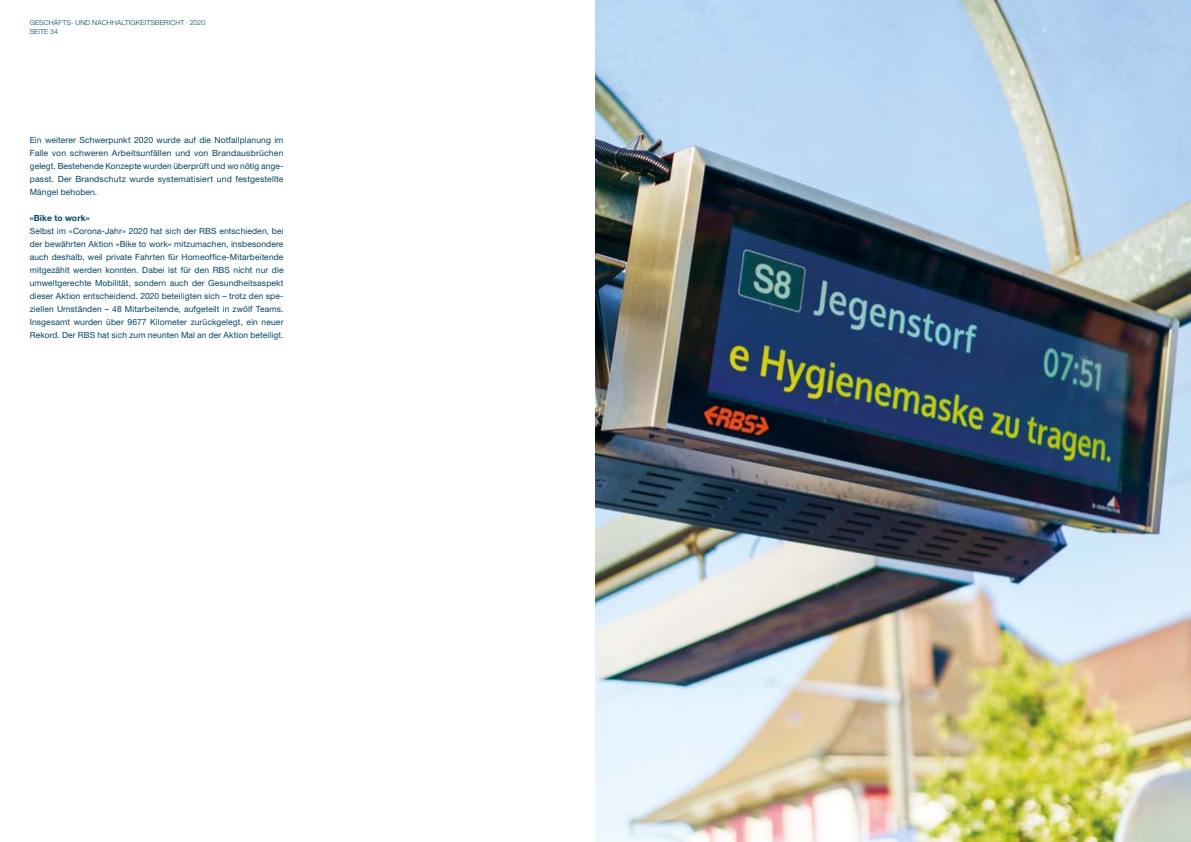
<style>
.page{position:relative;width:1191px;height:842px;background:#fff}
.page>*{position:absolute;margin:0;border:0;box-sizing:border-box;transform-origin:0 0}
.t1{font:8.5px/13px "Helvetica Neue LT Pro";letter-spacing:.015em;color:#004563;text-align:justify}
.t2{font:700 8.5px "Helvetica Neue LT Pro";letter-spacing:.015em;color:#004563}
.t3{font:300 7px/9px "Helvetica Neue LT Pro";letter-spacing:.015em;color:#004563}
</style>
<div class="page">
<img style="left:595px;top:0;width:596px;height:842px">
<p class="t3" style="left:30px;top:17px;width:177px">GESCHÄFTS- UND NACHHALTIGKEITSBERICHT ∙ 2020<br>SEITE 34</p>
<p class="t1" style="left:30px;top:133px;width:255px">Ein weiterer Schwerpunkt 2020 wurde auf die Notfallplanung im Falle von schweren Arbeitsunfällen und von Brandausbrüchen gelegt. Bestehende Konzepte wurden überprüft und wo nötig ange&shy;passt. Der Brandschutz wurde systematisiert und festgestellte Mängel behoben.</p>
<p class="t2" style="left:30px;top:213px;width:61px">«Bike to work»</p>
<p class="t1" style="left:30px;top:224px;width:255px">Selbst im «Corona-Jahr» 2020 hat sich der RBS entschieden, bei der bewährten Aktion «Bike to work» mitzumachen, insbesondere auch deshalb, weil private Fahrten für Homeoffice-Mitarbeitende mitgezählt werden konnten. Dabei ist für den RBS nicht nur die umweltgerechte Mobilität, sondern auch der Gesundheitsaspekt dieser Aktion entscheidend. 2020 beteiligten sich – trotz den spe&shy;ziellen Umständen – 48 Mitarbeitende, aufgeteilt in zwölf Teams.<br>Insgesamt wurden über 9677 Kilometer zurückgelegt, ein neuer Rekord. Der RBS hat sich zum neunten Mal an der Aktion beteiligt.</p>
</div>
